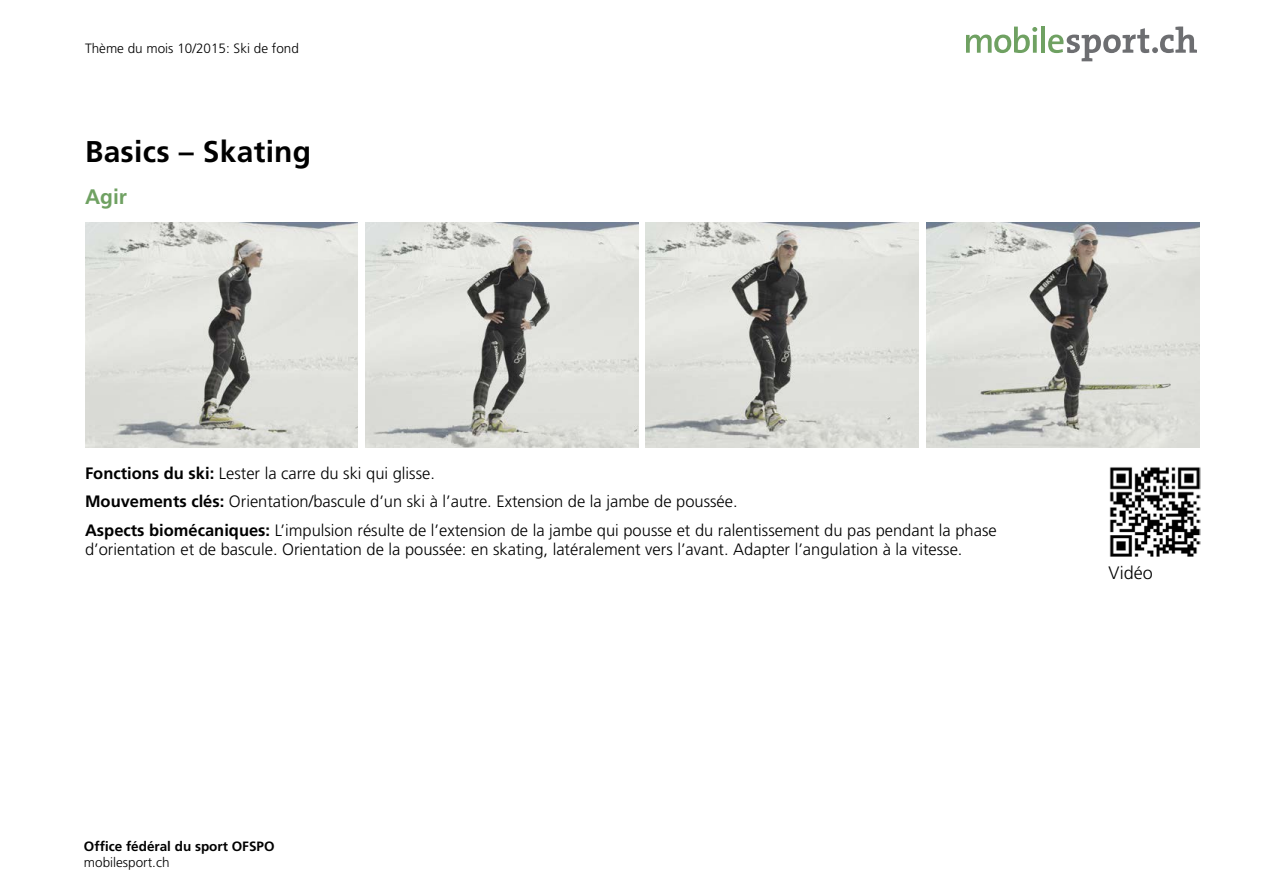
<style>
.page{position:relative;width:1263px;height:893px;background:#fff}
.page>*{position:absolute;margin:0;border:0;box-sizing:border-box;transform-origin:0 0}
._1_Haupttitel{font:700 30px "Frutiger LT";letter-spacing:.01em;color:#000}
.H2_Titel_gruen_11pt{font:700 21px "Frutiger LT";color:#6fa162}
.P_Gundtext_f{font:300 18px "Frutiger LT";color:#000}
.TD_Tabelle_f{font:300 16.5px/19.8px "Frutiger LT";color:#000}
.t1{font:300 13.5px "Frutiger LT";color:#000}
.t2{font:700 13.5px "Frutiger LT";color:#000}
.s1{font-weight:700}
</style>
<div class="page">
<svg style="left:966px;top:27px;width:71px;height:26px"></svg>
<hr style="left:1041px;top:27px;width:4px;height:26px;background:#6fa162">
<svg style="left:1048px;top:27px;width:149px;height:34px"></svg>
<img style="left:1110px;top:467px;width:90px;height:89px">
<img style="left:85px;top:223px;width:273px;height:225px">
<img style="left:366px;top:223px;width:272px;height:225px">
<img style="left:646px;top:223px;width:272px;height:225px">
<img style="left:926px;top:223px;width:273px;height:225px">
<p class="t1" style="left:85px;top:40px;width:215px">Thème du mois 10/2015: Ski de fond</p>
<p class="_1_Haupttitel" style="left:85px;top:134px;width:228px">Basics – Skating</p>
<h2 class="H2_Titel_gruen_11pt" style="left:85px;top:184px;width:43px">Agir</h2>
<p class="TD_Tabelle_f" style="left:85px;top:464px;width:351px"><span class="s1">Fonctions du ski:</span> Lester la carre du ski qui glisse.</p>
<p class="TD_Tabelle_f" style="left:85px;top:492px;width:654px"><span class="s1">Mouvements clés:</span> Orientation/bascule d’un ski à l’autre. Extension de la jambe de poussée.</p>
<p class="TD_Tabelle_f" style="left:85px;top:520px;width:913px"><span class="s1">Aspects biomécaniques:</span> L’impulsion résulte de l’extension de la jambe qui pousse et du ralentissement du pas pendant la phase d’orientation et de bascule. Orientation de la poussée: en skating, latéralement vers l’avant. Adapter l’angulation à la vitesse.</p>
<p class="t2" style="left:84px;top:839px;width:192px">Office fédéral du sport OFSPO</p>
<p class="t1" style="left:84px;top:855px;width:87px">mobilesport.ch</p>
<p class="P_Gundtext_f" style="left:1108px;top:563px;width:46px">Vidéo</p>
</div>
